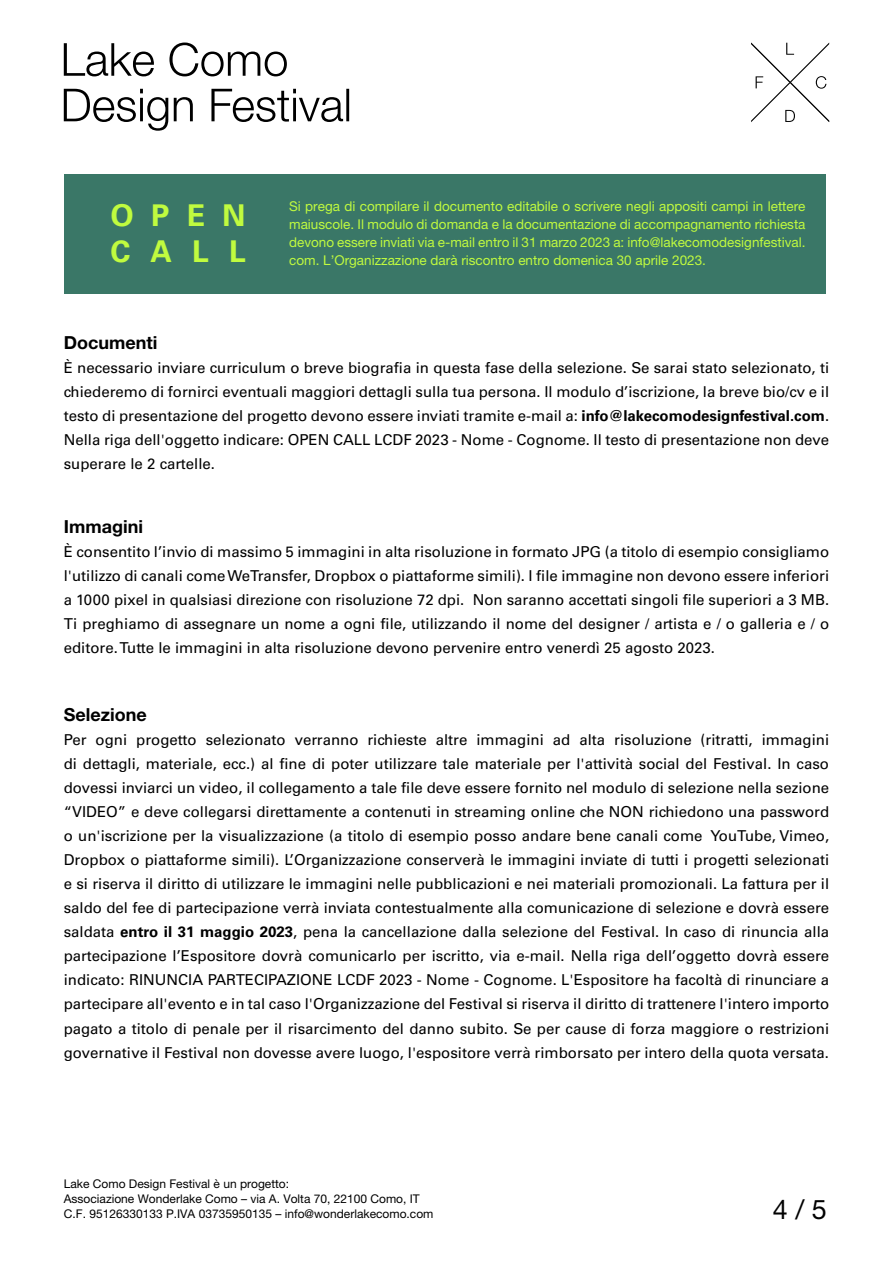
<style>
.page{position:relative;width:893px;height:1263px;background:#fff}
.page>*{position:absolute;margin:0;border:0;box-sizing:border-box;transform-origin:0 0}
.t1{font:700 30px/36px "Univers";letter-spacing:.62em;color:#c0fb3f}
.t2{font:27px "Helvetica Neue LT Std";color:#000}
.t3{font:700 18px "Helvetica Neue LT Std";color:#000}
.t4{font:15px/24px "Univers";color:#000;text-align:justify}
.t5{font:13.5px/18px "Helvetica Neue LT Std";color:#c0fb3f;text-align:justify}
.t6{font:12px/15px "Helvetica Neue LT Std";color:#000}
.s1{font-weight:700}
</style>
<div class="page">
<div style="left:64px;top:174px;width:762px;height:119px;background:#3a7767"></div>
<svg style="left:64px;top:89px;width:285px;height:42px"></svg>
<svg style="left:64px;top:43px;width:223px;height:33px"></svg>
<svg style="left:751px;top:43px;width:78px;height:79px"></svg>
<h1 class="t1" style="left:111px;top:198px;width:137px">OPEN<br>CALL</h1>
<p class="t5" style="left:289px;top:197px;width:518px">Si prega di compilare il documento editabile o scrivere negli appositi campi in lettere maiuscole. Il modulo di domanda e la documentazione di accompagnamento richiesta devono essere inviati via e-mail entro il 31 marzo 2023 a: info@lakecomodesignfestival. com. L’Organizzazione darà riscontro entro domenica 30 aprile 2023.</p>
<p class="t3" style="left:64px;top:332px;width:95px">Documenti</p>
<p class="t4" style="left:64px;top:356px;width:767px">È necessario inviare curriculum o breve biografia in questa fase della selezione. Se sarai stato selezionato, ti chiederemo di fornirci eventuali maggiori dettagli sulla tua persona. Il modulo d’iscrizione, la breve bio/cv e il testo di presentazione del progetto devono essere inviati tramite e-mail a: <span class="s1">info@lakecomodesignfestival.com</span>.<br>Nella riga dell'oggetto indicare: OPEN CALL LCDF 2023 - Nome - Cognome. Il testo di presentazione non deve superare le 2 cartelle.</p>
<p class="t3" style="left:64px;top:515px;width:81px">Immagini</p>
<p class="t4" style="left:64px;top:540px;width:767px">È consentito l’invio di massimo 5 immagini in alta risoluzione in formato JPG (a titolo di esempio consigliamo l'utilizzo di canali come WeTransfer, Dropbox o piattaforme simili). I file immagine non devono essere inferiori a 1000 pixel in qualsiasi direzione con risoluzione 72 dpi. Non saranno accettati singoli file superiori a 3 MB.<br>Ti preghiamo di assegnare un nome a ogni file, utilizzando il nome del designer / artista e / o galleria e / o editore. Tutte le immagini in alta risoluzione devono pervenire entro venerdì 25 agosto 2023.</p>
<p class="t3" style="left:64px;top:704px;width:84px">Selezione</p>
<p class="t4" style="left:64px;top:728px;width:767px">Per ogni progetto selezionato verranno richieste altre immagini ad alta risoluzione (ritratti, immagini di dettagli, materiale, ecc.) al fine di poter utilizzare tale materiale per l'attività social del Festival. In caso dovessi inviarci un video, il collegamento a tale file deve essere fornito nel modulo di selezione nella sezione “VIDEO” e deve collegarsi direttamente a contenuti in streaming online che NON richiedono una password o un'iscrizione per la visualizzazione (a titolo di esempio posso andare bene canali come YouTube, Vimeo, Dropbox o piattaforme simili). L’Organizzazione conserverà le immagini inviate di tutti i progetti selezionati e si riserva il diritto di utilizzare le immagini nelle pubblicazioni e nei materiali promozionali. La fattura per il saldo del fee di partecipazione verrà inviata contestualmente alla comunicazione di selezione e dovrà essere saldata <span class="s1">entro il 31 maggio 2023</span>, pena la cancellazione dalla selezione del Festival. In caso di rinuncia alla partecipazione l’Espositore dovrà comunicarlo per iscritto, via e-mail. Nella riga dell’oggetto dovrà essere indicato: RINUNCIA PARTECIPAZIONE LCDF 2023 - Nome - Cognome. L'Espositore ha facoltà di rinunciare a partecipare all'evento e in tal caso l'Organizzazione del Festival si riserva il diritto di trattenere l'intero importo pagato a titolo di penale per il risarcimento del danno subito. Se per cause di forza maggiore o restrizioni governative il Festival non dovesse avere luogo, l'espositore verrà rimborsato per intero della quota versata.</p>
<p class="t6" style="left:64px;top:1176px;width:371px">Lake Como Design Festival è un progetto:<br>Associazione Wonderlake Como – via A. Volta 70, 22100 Como, IT<br>C.F. 95126330133 P.IVA 03735950135 – info@wonderlakecomo.com</p>
<h2 class="t2" style="left:773px;top:1193px;width:56px">4 / 5</h2>
</div>
